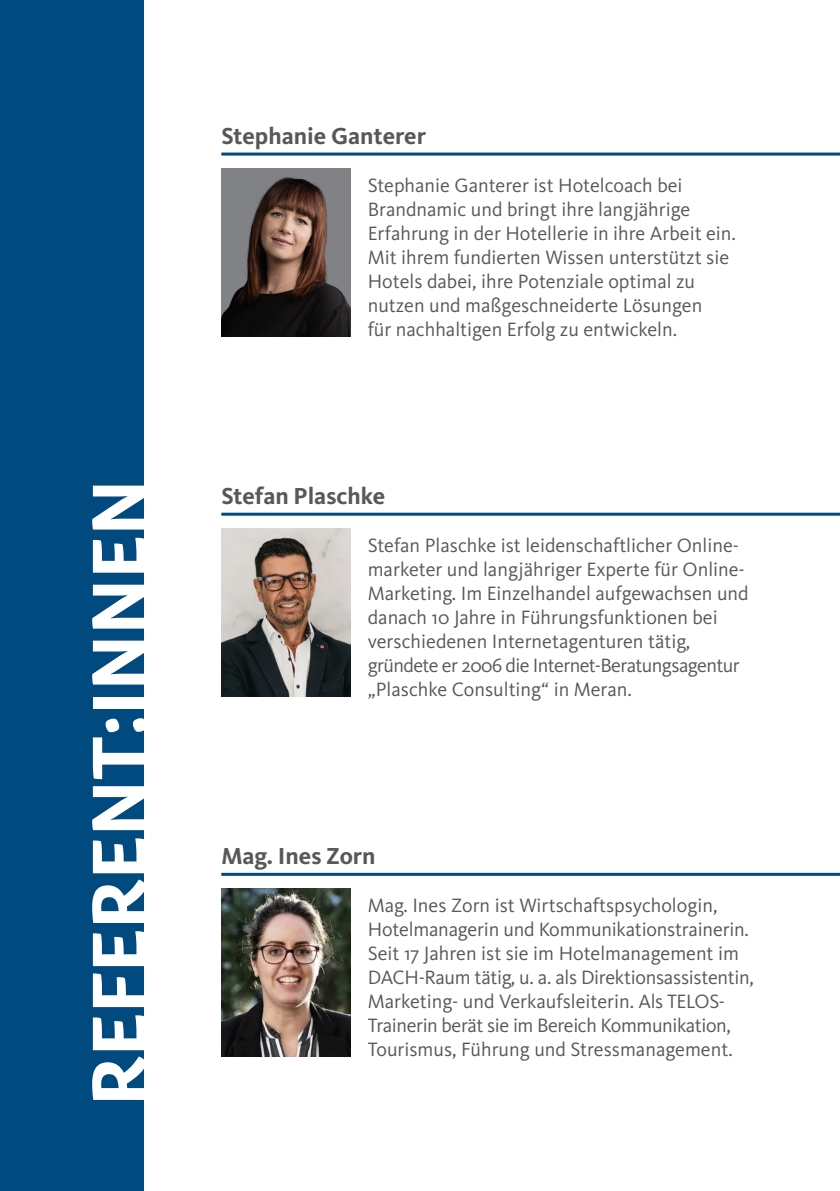
<style>
.page{position:relative;width:840px;height:1191px;background:#fff}
.page>*{position:absolute;margin:0;border:0;box-sizing:border-box;transform-origin:0 0}
.Paragraph_Style_5{font:700 80px "Suedtirol Next TT";color:#fff}
.Paragraph_Style_5-2{font:700 24px "Kievit OT";color:#57585a}
.Paragraph_Style_5-3{font:20px/24px "Kievit OT";color:#57585a}
</style>
<div class="page">
<div style="left:0;top:0;width:143px;height:1191px;background:#004a7f"></div>
<hr style="left:221px;top:153px;width:618px;height:3px;background:#004a7f">
<hr style="left:221px;top:513px;width:618px;height:3px;background:#004a7f">
<img style="left:221px;top:168px;width:129px;height:168px">
<img style="left:221px;top:528px;width:129px;height:168px">
<hr style="left:221px;top:873px;width:618px;height:3px;background:#004a7f">
<img style="left:221px;top:888px;width:129px;height:168px">
<p class="Paragraph_Style_5" style="left:73px;top:1106px;width:628px;rotate:-90deg">REFERENT:INNEN</p>
<p class="Paragraph_Style_5-2" style="left:221px;top:122px;width:206px">Stephanie Ganterer</p>
<p class="Paragraph_Style_5-3" style="left:367px;top:174px;width:369px">Stephanie Ganterer ist Hotelcoach bei Brandnamic und bringt ihre langjährige Erfahrung in der Hotellerie in ihre Arbeit ein.<br>Mit ihrem fundierten Wissen unterstützt sie Hotels dabei, ihre Potenziale optimal zu nutzen und maßgeschneiderte Lösungen<br>für nachhaltigen Erfolg zu entwickeln.</p>
<p class="Paragraph_Style_5-2" style="left:221px;top:482px;width:165px">Stefan Plaschke</p>
<p class="Paragraph_Style_5-3" style="left:367px;top:534px;width:382px">Stefan Plaschke ist leidenschaftlicher Online&shy;marketer und langjähriger Experte für Online-Marketing. Im Einzelhandel aufgewachsen und danach 10 Jahre in Führungsfunktionen bei verschiedenen Internetagenturen tätig, gründete er 2006 die Internet-Beratungsagentur „Plaschke Consulting“ in Meran.</p>
<p class="Paragraph_Style_5-2" style="left:221px;top:842px;width:156px">Mag. Ines Zorn</p>
<p class="Paragraph_Style_5-3" style="left:367px;top:894px;width:387px">Mag. Ines Zorn ist Wirtschaftspsychologin, Hotelmanagerin und Kommunikationstrainerin.<br>Seit 17 Jahren ist sie im Hotelmanagement im DACH-Raum tätig, u. a. als Direktionsassistentin, Marketing- und Verkaufsleiterin. Als TELOS-Trainerin berät sie im Bereich Kommunikation, Tourismus, Führung und Stressmanagement.</p>
</div>
